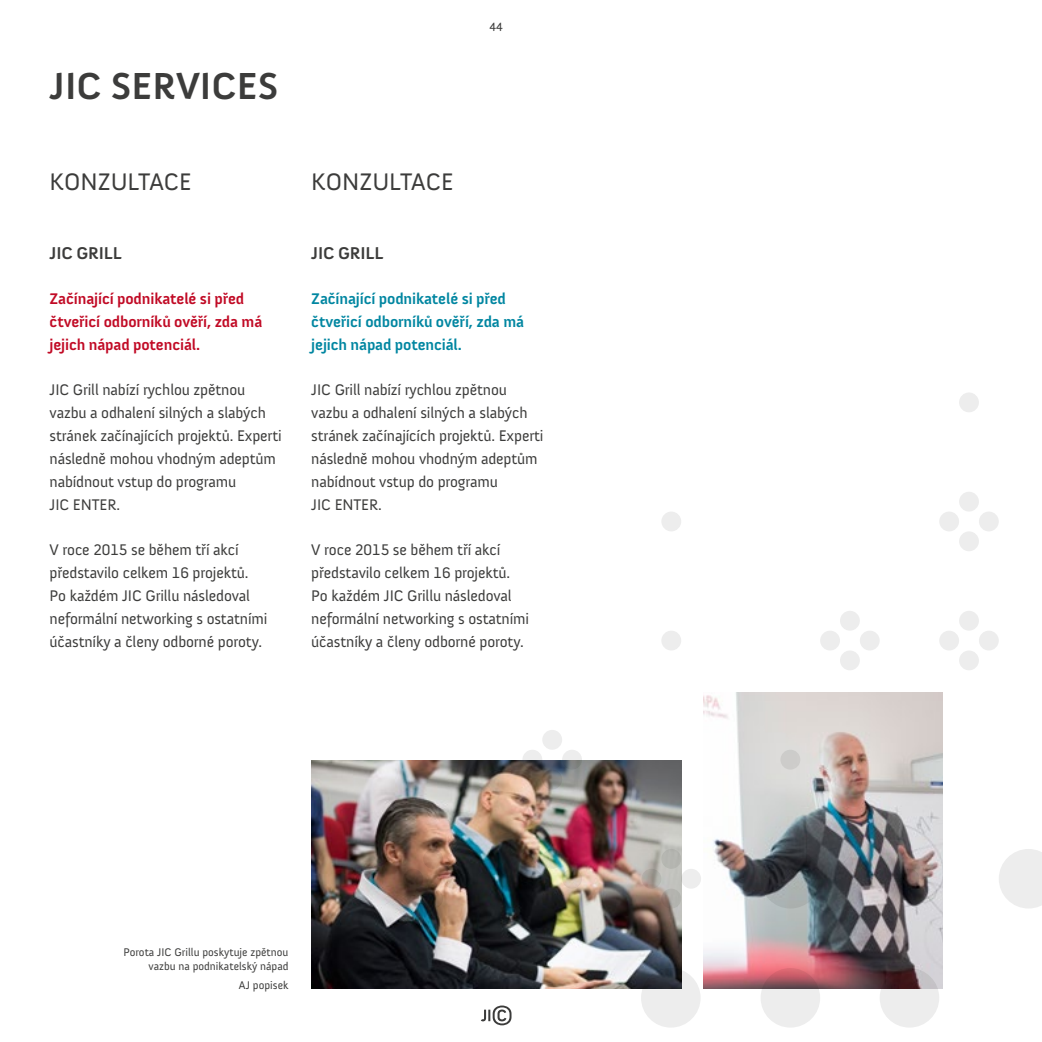
<style>
.page{position:relative;width:1042px;height:1042px;background:#fff}
.page>*{position:absolute;margin:0;border:0;box-sizing:border-box;transform-origin:0 0}
.t1{font:700 38.5px "Anivers";color:#3c3c3b}
.t2{font:24.5px "Anivers";color:#3c3c3b}
.t3{font:700 17.5px "Anivers";letter-spacing:-.01em;color:#3c3c3b}
.t4{font:15.75px/22.8px "Anivers";letter-spacing:-.01em;color:#3c3c3b}
.t5{font:700 15.75px/22.8px "Anivers";letter-spacing:-.01em;color:#c10a25}
.t6{font:700 15.75px/22.8px "Anivers";letter-spacing:-.01em;color:#0086a1}
.t7{font:12.25px "Anivers";color:#3c3c3b}
.Popis_Obrazku{font:11.38px/14px "Anivers";color:#3c3c3b;text-align:right}
</style>
<div class="page">
<svg style="left:500px;top:393px;width:542px;height:635px"></svg>
<img style="left:704px;top:692px;width:239px;height:297px">
<img style="left:311px;top:760px;width:370px;height:229px">
<svg style="left:481px;top:1005px;width:30px;height:20px"></svg>
<h1 class="t1" style="left:50px;top:65px;width:230px">JIC SERVICES</h1>
<p class="t7" style="left:489px;top:20px;width:15px">44</p>
<h2 class="t2" style="left:50px;top:168px;width:144px">KONZULTACE</h2>
<h3 class="t3" style="left:50px;top:243px;width:74px">JIC GRILL</h3>
<p class="t5" style="left:50px;top:288px;width:214px">Začínající podnikatelé si před čtveřicí odborníků ověří, zda má jejich nápad potenciál.</p>
<p class="t4" style="left:50px;top:379px;width:234px">JIC Grill nabízí rychlou zpětnou vazbu a odhalení silných a slabých stránek začínajících projektů. Experti následně mohou vhodným adeptům nabídnout vstup do programu<br>JIC ENTER.</p>
<p class="t4" style="left:50px;top:539px;width:219px">V roce 2015 se během tří akcí představilo celkem 16 projektů.<br>Po každém JIC Grillu následoval neformální networking s ostatními účastníky a členy odborné poroty.</p>
<h2 class="t2" style="left:311px;top:168px;width:144px">KONZULTACE</h2>
<h3 class="t3" style="left:311px;top:243px;width:74px">JIC GRILL</h3>
<p class="t6" style="left:311px;top:288px;width:214px">Začínající podnikatelé si před čtveřicí odborníků ověří, zda má jejich nápad potenciál.</p>
<p class="t4" style="left:311px;top:379px;width:234px">JIC Grill nabízí rychlou zpětnou vazbu a odhalení silných a slabých stránek začínajících projektů. Experti následně mohou vhodným adeptům nabídnout vstup do programu<br>JIC ENTER.</p>
<p class="t4" style="left:311px;top:539px;width:219px">V roce 2015 se během tří akcí představilo celkem 16 projektů.<br>Po každém JIC Grillu následoval neformální networking s ostatními účastníky a členy odborné poroty.</p>
<p class="Popis_Obrazku" style="left:123px;top:945px;width:167px">Porota JIC Grillu poskytuje zpětnou vazbu na podnikatelský nápad</p>
<p class="Popis_Obrazku" style="left:239px;top:978px;width:51px">AJ popisek</p>
</div>
